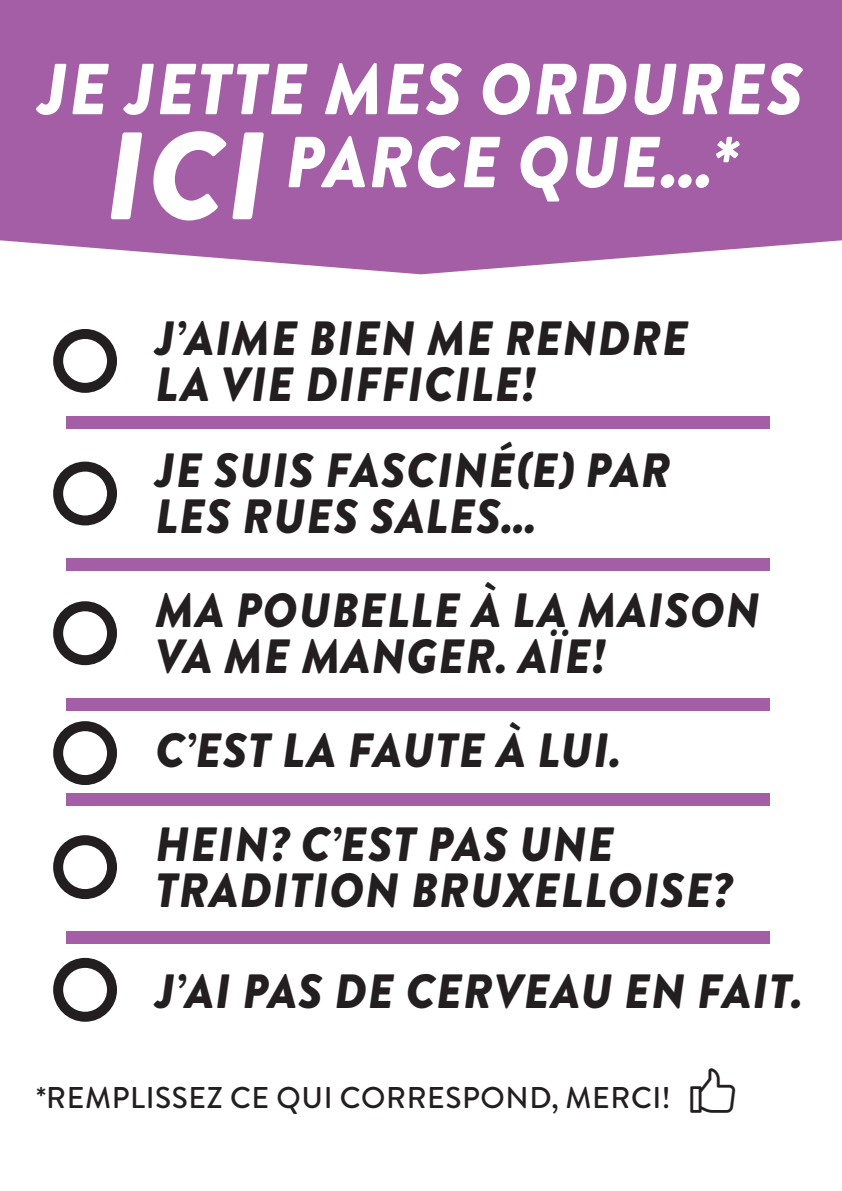
<style>
.page{position:relative;width:842px;height:1191px;background:#fff}
.page>*{position:absolute;margin:0;border:0;box-sizing:border-box;transform-origin:0 0}
.t1{font:italic 900 72px/73px "Brandon Grotesque";letter-spacing:.02em;color:#fff;text-align:center}
.t2{font:italic 900 48px/46px "Brandon Grotesque";letter-spacing:.02em;color:#231f20}
.t3{font:500 30px "Brandon Grotesque";letter-spacing:.02em;color:#231f20}
.s1{font-size:124px}
</style>
<div class="page">
<div style="left:0;top:0;width:842px;height:274px;background:#a45ea6"></div>
<div style="left:53px;top:329px;width:64px;height:64px;border:10px solid #231f20;border-radius:50%"></div>
<div style="left:53px;top:461px;width:64px;height:64px;border:10px solid #231f20;border-radius:50%"></div>
<div style="left:53px;top:601px;width:64px;height:64px;border:10px solid #231f20;border-radius:50%"></div>
<div style="left:53px;top:835px;width:64px;height:64px;border:10px solid #231f20;border-radius:50%"></div>
<div style="left:53px;top:958px;width:64px;height:63px;border:10px solid #231f20;border-radius:50%"></div>
<div style="left:53px;top:721px;width:64px;height:64px;border:10px solid #231f20;border-radius:50%"></div>
<div style="left:66px;top:416px;width:704px;height:13px;background:#a45ea6"></div>
<div style="left:66px;top:558px;width:704px;height:13px;background:#a45ea6"></div>
<div style="left:66px;top:698px;width:704px;height:13px;background:#a45ea6"></div>
<div style="left:66px;top:793px;width:704px;height:12px;background:#a45ea6"></div>
<div style="left:66px;top:931px;width:704px;height:13px;background:#a45ea6"></div>
<p class="t1" style="left:38px;top:53px;width:766px">JE JETTE MES ORDURES<br><span class="s1">ICI</span> PARCE QUE...*</p>
<p class="t2" style="left:156px;top:315px;width:534px">J’AIME BIEN ME RENDRE<br>LA VIE DIFFICILE!</p>
<p class="t2" style="left:156px;top:448px;width:517px">JE SUIS FASCINÉ(E) PAR<br>LES RUES SALES...</p>
<p class="t2" style="left:156px;top:588px;width:606px">MA POUBELLE À LA MAISON<br>VA ME MANGER. AÏE!</p>
<p class="t2" style="left:156px;top:727px;width:467px">C’EST LA FAUTE À LUI.</p>
<p class="t2" style="left:156px;top:821px;width:579px">HEIN? C’EST PAS UNE<br>TRADITION BRUXELLOISE?</p>
<p class="t2" style="left:156px;top:968px;width:649px">J’AI PAS DE CERVEAU EN FAIT.</p>
<p class="t3" style="left:36px;top:1076px;width:636px">*REMPLISSEZ CE QUI CORRESPOND, MERCI!</p>
</div>
